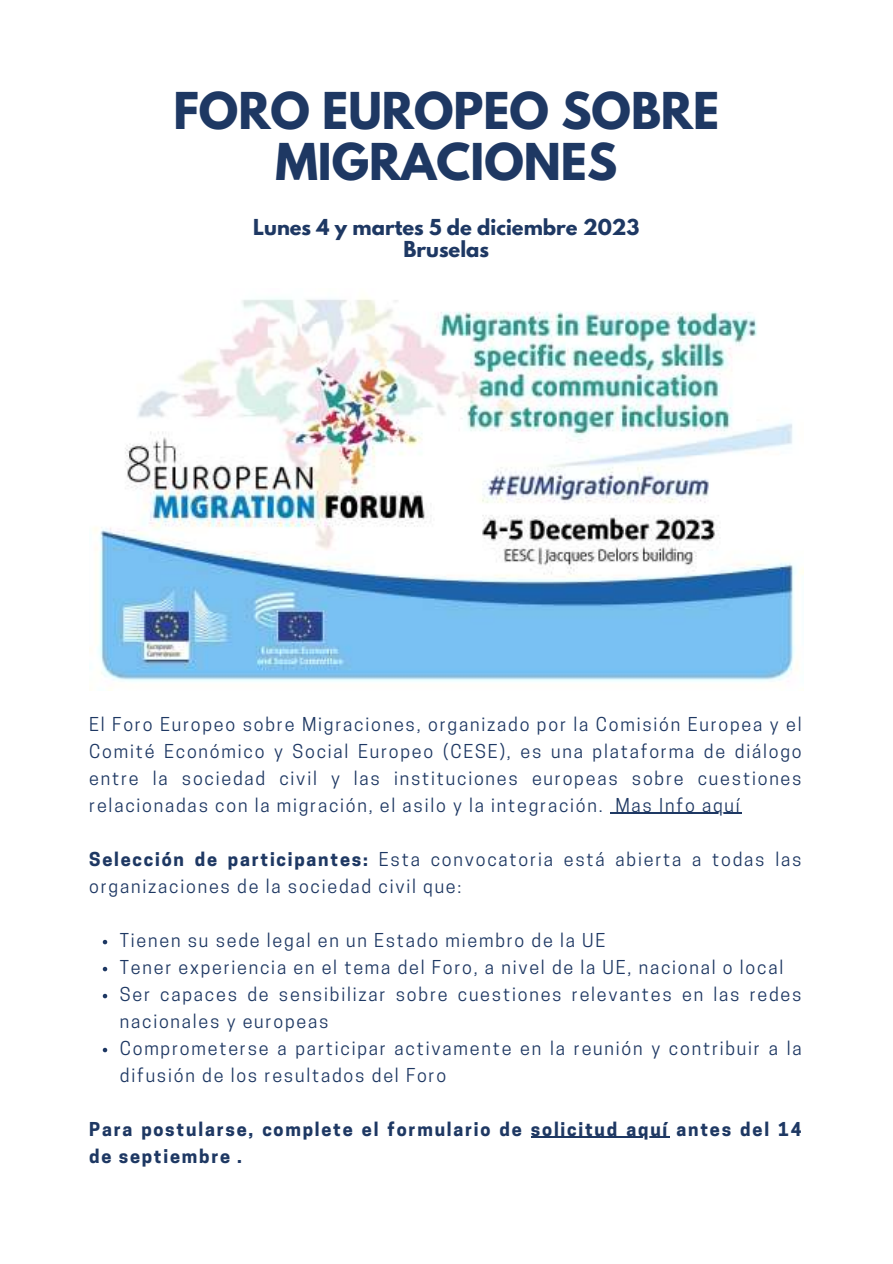
<style>
.page{position:relative;width:893px;height:1264px;background:#fff}
.page>*{position:absolute;margin:0;border:0;box-sizing:border-box;transform-origin:0 0}
.t1{font:700 45px/51.8px "League Spartan";color:#1e3863;text-align:center}
.t2{font:700 19.5px/21.3px "League Spartan";color:#1e3863;text-align:center}
.t3{font:18px/27px "Cooper Hewitt";letter-spacing:.1em;color:#1e3863}
.t4{font:700 18px/27px "Cooper Hewitt";letter-spacing:.1em;color:#1e3863}
.s1{font-weight:700}
</style>
<div class="page">
<img style="left:89px;top:298px;width:714px;height:392px">
<svg style="left:103px;top:939px;width:4px;height:5px"></svg>
<svg style="left:103px;top:966px;width:4px;height:5px"></svg>
<svg style="left:103px;top:993px;width:4px;height:5px"></svg>
<svg style="left:103px;top:1047px;width:4px;height:5px"></svg>
<hr style="left:615px;top:812px;width:126px;height:1px;background:#1e3863">
<hr style="left:531px;top:1136px;width:138px;height:1px;background:#1e3863">
<h1 class="t1" style="left:173px;top:90px;width:547px">FORO EUROPEO SOBRE<br>MIGRACIONES</h1>
<p class="t2" style="left:253px;top:219px;width:388px">Lunes 4 y martes 5 de diciembre 2023<br>Bruselas</p>
<p class="t3" style="left:89px;top:712px;width:713px;text-align:justify">El Foro Europeo sobre Migraciones, organizado por la Comisión Europea y el Comité Económico y Social Europeo (CESE), es una plataforma de diálogo entre la sociedad civil y las instituciones europeas sobre cuestiones relacionadas con la migración, el asilo y la integración. Mas Info aquí</p>
<p class="t3" style="left:89px;top:847px;width:713px"><span class="s1">Selección de participantes:</span> Esta convocatoria está abierta a todas las organizaciones de la sociedad civil que:</p>
<p class="t3" style="left:120px;top:928px;width:683px">Tienen su sede legal en un Estado miembro de la UE<br>Tener experiencia en el tema del Foro, a nivel de la UE, nacional o local Ser capaces de sensibilizar sobre cuestiones relevantes en las redes nacionales y europeas<br>Comprometerse a participar activamente en la reunión y contribuir a la difusión de los resultados del Foro</p>
<p class="t4" style="left:89px;top:1117px;width:713px">Para postularse, complete el formulario de solicitud aquí antes del 14 de septiembre .</p>
</div>
